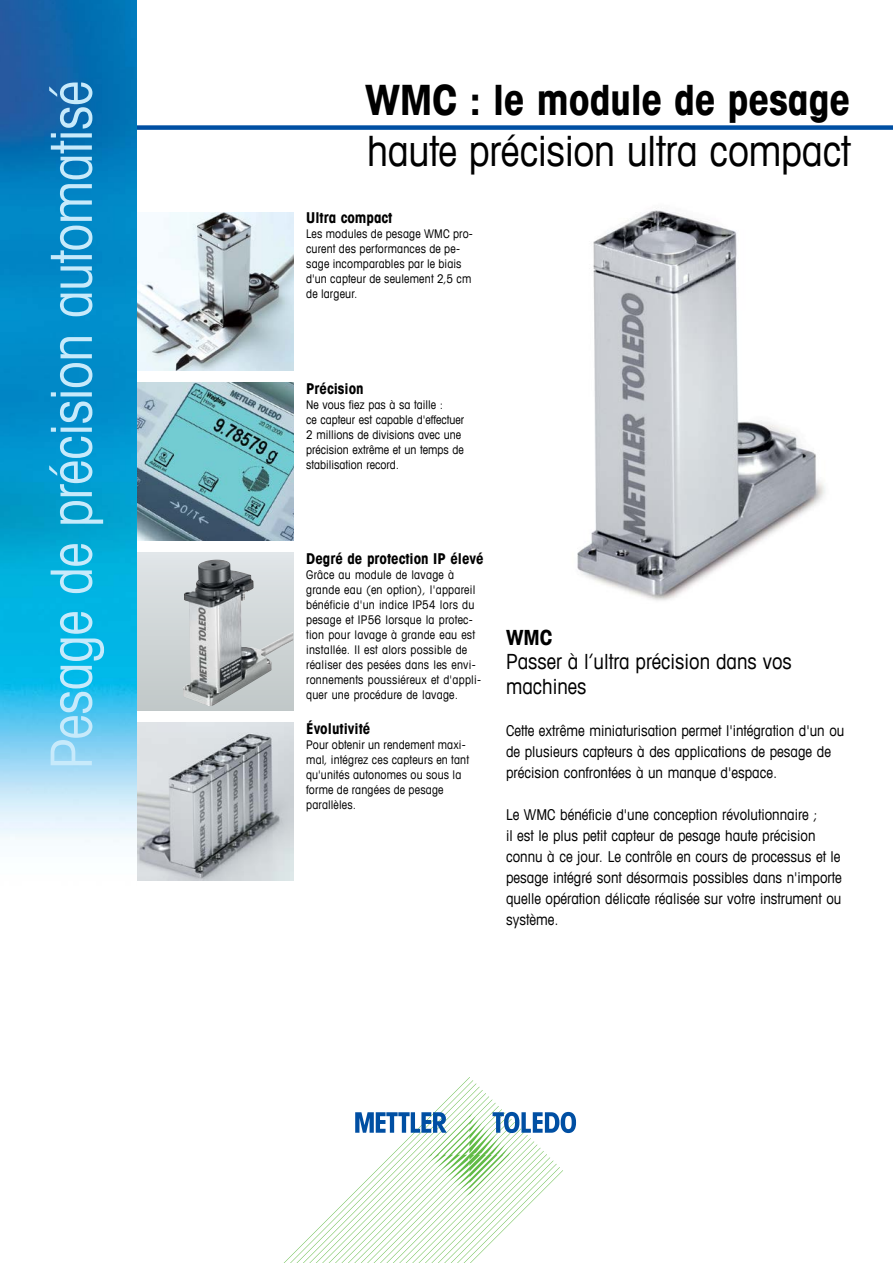
<style>
.page{position:relative;width:893px;height:1263px;background:#fff}
.page>*{position:absolute;margin:0;border:0;box-sizing:border-box;transform-origin:0 0}
.t1{font:condensed 57px "Avant Garde Com";letter-spacing:-.01em;color:#c7eafb}
.t2{font:condensed 42px "Avant Garde Com";letter-spacing:-.005em;color:#000}
.t3{font:700 condensed 42px "Avant Garde Com";letter-spacing:-.005em;color:#000}
.t4{font:condensed 21px/25.5px "Avant Garde Com";color:#000}
.t5{font:700 condensed 21px "Avant Garde Com";color:#000}
.t6{font:condensed 15px/21px "Avant Garde Com";color:#000}
.t7{font:700 condensed 15px "Avant Garde Com";color:#000}
.t8{font:condensed 12px/15px "Avant Garde Com";letter-spacing:.02em;color:#000}
.t9{font:condensed 12px/15px "Avant Garde Com";color:#000}
</style>
<div class="page">
<div style="left:111px;top:125px;width:782px;height:5px;background:#004fa3"></div>
<svg style="left:284px;top:1077px;width:292px;height:186px"></svg>
<div style="left:136px;top:553px;width:157px;height:157px;background:linear-gradient(to bottom,#e0e5e7,#c0c8c8)"></div>
<img style="left:136px;top:723px;width:157px;height:157px">
<img style="left:136px;top:383px;width:157px;height:157px">
<img style="left:136px;top:213px;width:157px;height:157px">
<img style="left:577px;top:210px;width:248px;height:391px">
<img style="left:0;top:0;width:136px;height:842px">
<img style="left:183px;top:560px;width:110px;height:146px">
<h1 class="t1" style="left:36px;top:769px;width:690px;rotate:-90deg">Pesage de précision automatisé</h1>
<h2 class="t3" style="left:365px;top:73px;width:487px">WMC : le module de pesage</h2>
<h2 class="t2" style="left:367px;top:125px;width:485px">haute précision ultra compact</h2>
<p class="t7" style="left:306px;top:208px;width:88px">Ultra compact</p>
<p class="t8" style="left:306px;top:226px;width:168px">Les modules de pesage WMC pro&shy;curent des performances de pe&shy;sage incomparables par le biais d'un capteur de seulement 2,5 cm de largeur.</p>
<p class="t7" style="left:306px;top:379px;width:59px">Précision</p>
<p class="t9" style="left:306px;top:396px;width:159px">Ne vous fiez pas à sa taille :<br>ce capteur est capable d'effectuer<br>2 millions de divisions avec une précision extrême et un temps de stabilisation record.</p>
<p class="t7" style="left:306px;top:549px;width:179px">Degré de protection IP élevé</p>
<p class="t8" style="left:306px;top:567px;width:176px">Grâce au module de lavage à grande eau (en option), l'appareil bénéficie d'un indice IP54 lors du pesage et IP56 lorsque la protec&shy;tion pour lavage à grande eau est installée. Il est alors possible de réaliser des pesées dans les envi&shy;ronnements poussiéreux et d'appli&shy;quer une procédure de lavage.</p>
<p class="t7" style="left:306px;top:719px;width:66px">Évolutivité</p>
<p class="t8" style="left:306px;top:737px;width:164px">Pour obtenir un rendement maxi&shy;mal, intégrez ces capteurs en tant qu'unités autonomes ou sous la forme de rangées de pesage parallèles.</p>
<h3 class="t5" style="left:506px;top:624px;width:48px">WMC</h3>
<h3 class="t4" style="left:506px;top:648px;width:287px">Passer à l’ultra précision dans vos machines</h3>
<p class="t6" style="left:506px;top:720px;width:340px">Cette extrême miniaturisation permet l'intégration d'un ou de plusieurs capteurs à des applications de pesage de précision confrontées à un manque d'espace.</p>
<p class="t6" style="left:506px;top:804px;width:337px">Le WMC bénéficie d'une conception révolutionnaire ;<br>il est le plus petit capteur de pesage haute précision connu à ce jour. Le contrôle en cours de processus et le pesage intégré sont désormais possibles dans n'importe quelle opération délicate réalisée sur votre instrument ou système.</p>
</div>
